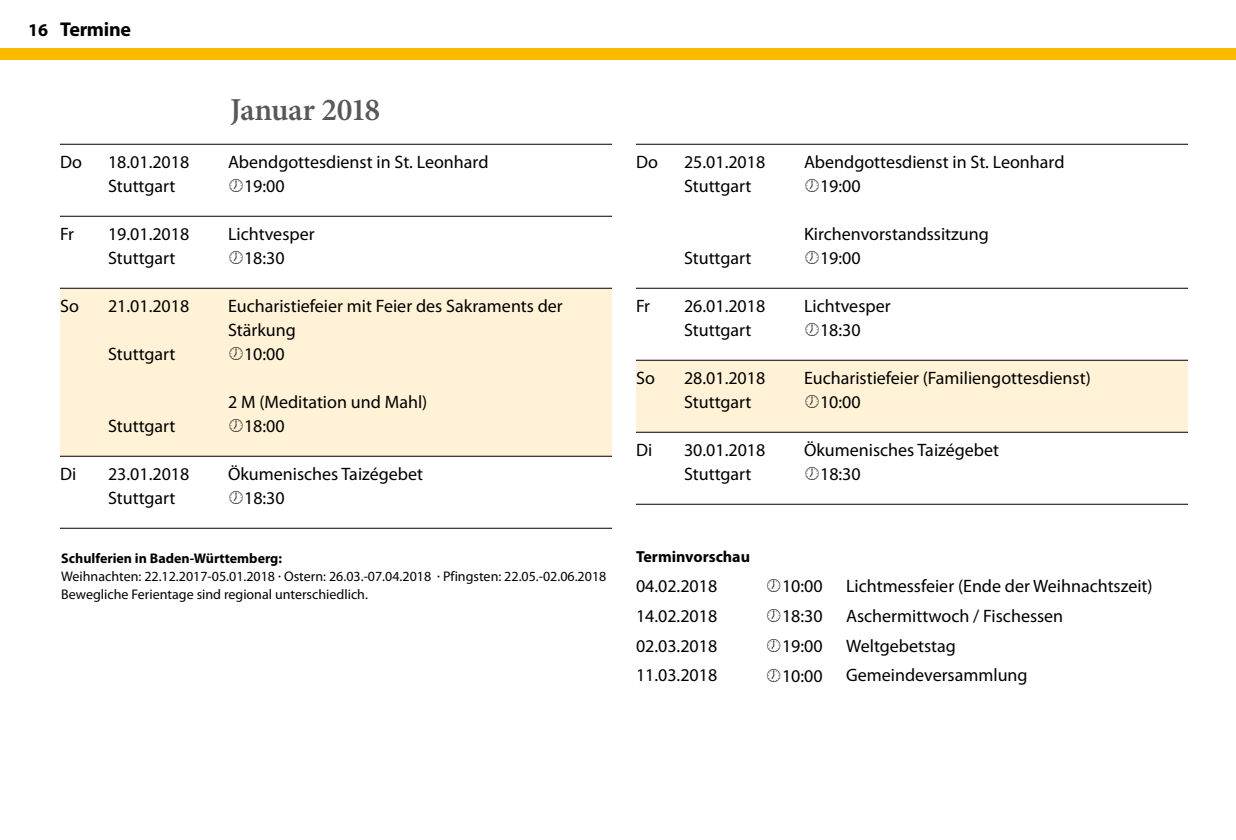
<style>
.page{position:relative;width:1236px;height:840px;background:#fff}
.page>*{position:absolute;margin:0;border:0;box-sizing:border-box;transform-origin:0 0}
.t1{font:600 32px "Minion Pro";letter-spacing:-.025em;color:#58585a}
.t2{font:700 20px "Myriad Pro";letter-spacing:-.015em;color:#000}
.t3{font:18px/24px "Myriad Pro";color:#000}
.t4{font:700 18px "Myriad Pro";color:#000}
.t5{font:700 16px "Myriad Pro";color:#000}
.t6{font:14px/18px "Myriad Pro";color:#000}
.t7{font:700 14px "Myriad Pro";color:#000}
</style>
<div class="page">
<div style="left:60px;top:289px;width:552px;height:167px;background:#fff2d6"></div>
<hr style="left:60px;top:144px;width:48px;height:1px;background:#000">
<hr style="left:108px;top:144px;width:120px;height:1px;background:#000">
<hr style="left:228px;top:144px;width:384px;height:1px;background:#000">
<hr style="left:60px;top:216px;width:48px;height:1px;background:#000">
<hr style="left:108px;top:216px;width:120px;height:1px;background:#000">
<hr style="left:228px;top:216px;width:384px;height:1px;background:#000">
<hr style="left:60px;top:288px;width:48px;height:1px;background:#000">
<hr style="left:108px;top:288px;width:120px;height:1px;background:#000">
<hr style="left:228px;top:288px;width:384px;height:1px;background:#000">
<hr style="left:60px;top:456px;width:48px;height:1px;background:#000">
<hr style="left:108px;top:456px;width:120px;height:1px;background:#000">
<hr style="left:228px;top:456px;width:384px;height:1px;background:#000">
<hr style="left:60px;top:528px;width:48px;height:1px;background:#000">
<hr style="left:108px;top:528px;width:120px;height:1px;background:#000">
<hr style="left:228px;top:528px;width:384px;height:1px;background:#000">
<hr style="left:636px;top:144px;width:48px;height:1px;background:#000">
<hr style="left:684px;top:144px;width:120px;height:1px;background:#000">
<hr style="left:804px;top:144px;width:384px;height:1px;background:#000">
<hr style="left:636px;top:288px;width:48px;height:1px;background:#000">
<hr style="left:684px;top:288px;width:120px;height:1px;background:#000">
<hr style="left:804px;top:288px;width:384px;height:1px;background:#000">
<hr style="left:636px;top:432px;width:48px;height:1px;background:#000">
<hr style="left:684px;top:432px;width:120px;height:1px;background:#000">
<hr style="left:804px;top:432px;width:384px;height:1px;background:#000">
<hr style="left:636px;top:504px;width:48px;height:1px;background:#000">
<hr style="left:684px;top:504px;width:120px;height:1px;background:#000">
<hr style="left:804px;top:504px;width:384px;height:1px;background:#000">
<div style="left:0;top:48px;width:1236px;height:12px;background:#faba00"></div>
<svg style="left:230px;top:347px;width:13px;height:13px"></svg>
<svg style="left:230px;top:419px;width:13px;height:13px"></svg>
<div style="left:636px;top:360px;width:552px;height:72px;background:#fff2d6"></div>
<p class="t4" style="left:28px;top:18px;width:21px">16</p>
<p class="t2" style="left:60px;top:16px;width:73px">Termine</p>
<h1 class="t1" style="left:230px;top:88px;width:152px">Januar 2018</h1>
<p class="t3" style="left:60px;top:150px;width:23px">Do</p>
<p class="t3" style="left:108px;top:150px;width:83px">18.01.2018</p>
<p class="t3" style="left:228px;top:150px;width:262px">Abendgottesdienst in St. Leonhard</p>
<p class="t3" style="left:108px;top:174px;width:69px">Stuttgart</p>
<p class="t3" style="left:244px;top:174px;width:42px">19:00</p>
<p class="t3" style="left:60px;top:222px;width:16px">Fr</p>
<p class="t3" style="left:108px;top:222px;width:83px">19.01.2018</p>
<p class="t3" style="left:228px;top:222px;width:88px">Lichtvesper</p>
<p class="t3" style="left:108px;top:246px;width:69px">Stuttgart</p>
<p class="t3" style="left:244px;top:246px;width:42px">18:30</p>
<p class="t3" style="left:60px;top:294px;width:20px">So</p>
<p class="t3" style="left:108px;top:294px;width:83px">21.01.2018</p>
<p class="t3" style="left:228px;top:294px;width:336px">Eucharistiefeier mit Feier des Sakraments der<br>Stärkung</p>
<p class="t3" style="left:108px;top:342px;width:69px">Stuttgart</p>
<p class="t3" style="left:244px;top:342px;width:42px">10:00</p>
<p class="t3" style="left:228px;top:390px;width:201px">2 M (Meditation und Mahl)</p>
<p class="t3" style="left:108px;top:414px;width:69px">Stuttgart</p>
<p class="t3" style="left:244px;top:414px;width:42px">18:00</p>
<p class="t3" style="left:60px;top:462px;width:18px">Di</p>
<p class="t3" style="left:108px;top:462px;width:83px">23.01.2018</p>
<p class="t3" style="left:228px;top:462px;width:197px">Ökumenisches Taizégebet</p>
<p class="t3" style="left:108px;top:486px;width:69px">Stuttgart</p>
<p class="t3" style="left:244px;top:486px;width:42px">18:30</p>
<p class="t7" style="left:61px;top:549px;width:222px">Schulferien in Baden-Württemberg:</p>
<p class="t6" style="left:61px;top:567px;width:547px">Weihnachten: 22.12.2017-05.01.2018 · Ostern: 26.03.-07.04.2018 · Pfingsten: 22.05.-02.06.2018<br>Bewegliche Ferientage sind regional unterschiedlich.</p>
<p class="t3" style="left:636px;top:150px;width:23px">Do</p>
<p class="t3" style="left:684px;top:150px;width:83px">25.01.2018</p>
<p class="t3" style="left:804px;top:150px;width:262px">Abendgottesdienst in St. Leonhard</p>
<p class="t3" style="left:684px;top:174px;width:69px">Stuttgart</p>
<p class="t3" style="left:820px;top:174px;width:42px">19:00</p>
<p class="t3" style="left:804px;top:222px;width:186px">Kirchenvorstandssitzung</p>
<p class="t3" style="left:684px;top:246px;width:69px">Stuttgart</p>
<p class="t3" style="left:820px;top:246px;width:42px">19:00</p>
<p class="t3" style="left:636px;top:294px;width:16px">Fr</p>
<p class="t3" style="left:684px;top:294px;width:83px">26.01.2018</p>
<p class="t3" style="left:804px;top:294px;width:88px">Lichtvesper</p>
<p class="t3" style="left:684px;top:318px;width:69px">Stuttgart</p>
<p class="t3" style="left:820px;top:318px;width:42px">18:30</p>
<p class="t3" style="left:636px;top:366px;width:20px">So</p>
<p class="t3" style="left:684px;top:366px;width:83px">28.01.2018</p>
<p class="t3" style="left:804px;top:366px;width:288px">Eucharistiefeier (Familiengottesdienst)</p>
<p class="t3" style="left:684px;top:390px;width:69px">Stuttgart</p>
<p class="t3" style="left:820px;top:390px;width:42px">10:00</p>
<p class="t3" style="left:636px;top:438px;width:18px">Di</p>
<p class="t3" style="left:684px;top:438px;width:83px">30.01.2018</p>
<p class="t3" style="left:804px;top:438px;width:197px">Ökumenisches Taizégebet</p>
<p class="t3" style="left:684px;top:462px;width:69px">Stuttgart</p>
<p class="t3" style="left:820px;top:462px;width:42px">18:30</p>
<p class="t5" style="left:636px;top:546px;width:116px">Terminvorschau</p>
<p class="t3" style="left:636px;top:573px;width:83px">04.02.2018</p>
<p class="t3" style="left:782px;top:574px;width:42px">10:00</p>
<p class="t3" style="left:846px;top:573px;width:308px">Lichtmessfeier (Ende der Weihnachtszeit)</p>
<p class="t3" style="left:636px;top:603px;width:83px">14.02.2018</p>
<p class="t3" style="left:782px;top:604px;width:42px">18:30</p>
<p class="t3" style="left:846px;top:603px;width:219px">Aschermittwoch / Fischessen</p>
<p class="t3" style="left:636px;top:633px;width:83px">02.03.2018</p>
<p class="t3" style="left:782px;top:634px;width:42px">19:00</p>
<p class="t3" style="left:846px;top:633px;width:111px">Weltgebetstag</p>
<p class="t3" style="left:636px;top:663px;width:83px">11.03.2018</p>
<p class="t3" style="left:782px;top:663px;width:42px">10:00</p>
<p class="t3" style="left:846px;top:663px;width:183px">Gemeindeversammlung</p>
</div>
